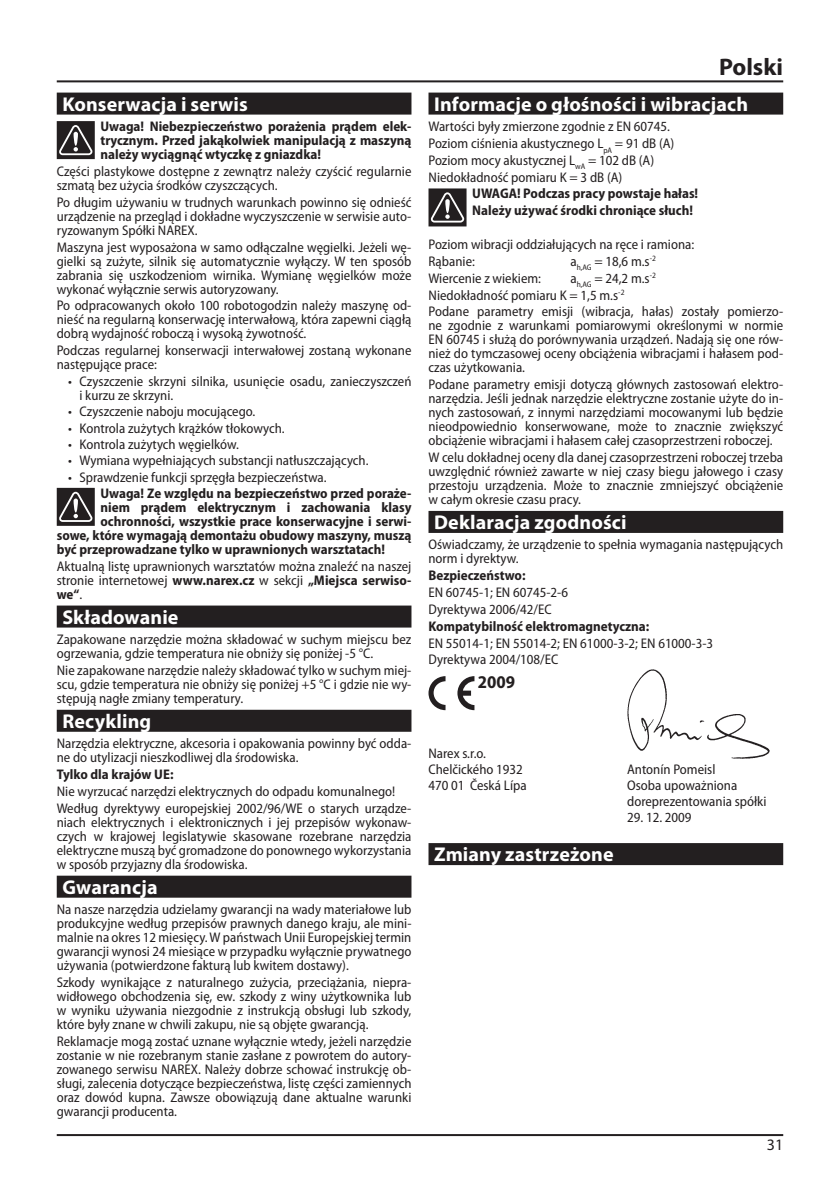
<style>
.page{position:relative;width:840px;height:1191px;background:#fff}
.page>*{position:absolute;margin:0;border:0;box-sizing:border-box;transform-origin:0 0}
.t1{font:700 24px "Myriad Pro";color:#231f20}
.t2{font:700 20px "Myriad Pro";letter-spacing:.005em;color:#fff}
.t3{font:700 semi-condensed 18px "Myriad Pro";color:#231f20}
.t4{font:16px "Myriad Pro";color:#231f20}
.t5{font:semi-condensed 14px/14px "Myriad Pro";color:#231f20}
.t6{font:700 semi-condensed 14px/14px "Myriad Pro";color:#231f20;text-align:justify}
.s1{font-weight:700}
</style>
<div class="page">
<hr style="left:57px;top:80px;width:725px;height:2px;background:#231f20">
<hr style="left:57px;top:1134px;width:725px;height:2px;background:#231f20">
<div style="left:57px;top:93px;width:354px;height:22px;background:#231f20"></div>
<div style="left:57px;top:605px;width:354px;height:22px;background:#231f20"></div>
<div style="left:57px;top:710px;width:354px;height:22px;background:#231f20"></div>
<div style="left:57px;top:875px;width:354px;height:22px;background:#231f20"></div>
<svg style="left:57px;top:121px;width:38px;height:38px"></svg>
<svg style="left:57px;top:488px;width:38px;height:38px"></svg>
<div style="left:428px;top:93px;width:354px;height:22px;background:#231f20"></div>
<div style="left:428px;top:511px;width:354px;height:22px;background:#231f20"></div>
<div style="left:428px;top:843px;width:354px;height:22px;background:#231f20"></div>
<svg style="left:428px;top:188px;width:38px;height:38px"></svg>
<svg style="left:428px;top:676px;width:46px;height:34px"></svg>
<img style="left:627px;top:669px;width:141px;height:89px">
<h2 class="t2" style="left:62px;top:91px;width:187px">Konserwacja i serwis</h2>
<p class="t6" style="left:100px;top:120px;width:312px">Uwaga! Niebezpieczeństwo porażenia prądem elek&shy;trycznym. Przed jakąkolwiek manipulacją z maszyną należy wyciągnąć wtyczkę z gniazdka!</p>
<p class="t5" style="left:57px;top:164px;width:356px">Części plastykowe dostępne z zewnątrz należy czyścić regularnie szmatą bez użycia środków czyszczących.</p>
<p class="t5" style="left:57px;top:195px;width:356px;text-align:justify">Po długim używaniu w trudnych warunkach powinno się odnieść urządzenie na przegląd i dokładne wyczyszczenie w serwisie auto&shy;ryzowanym Spółki NAREX.</p>
<p class="t5" style="left:57px;top:240px;width:356px;text-align:justify">Maszyna jest wyposażona w samo odłączalne węgielki. Jeżeli wę&shy;gielki są zużyte, silnik się automatycznie wyłączy. W ten sposób zabrania się uszkodzeniom wirnika. Wymianę węgielków może wykonać wyłącznie serwis autoryzowany.</p>
<p class="t5" style="left:57px;top:299px;width:356px;text-align:justify">Po odpracowanych około 100 robotogodzin należy maszynę od&shy;nieść na regularną konserwację interwałową, która zapewni ciągłą dobrą wydajność roboczą i wysoką żywotność.</p>
<p class="t5" style="left:57px;top:344px;width:356px">Podczas regularnej konserwacji interwałowej zostaną wykonane następujące prace:</p>
<p class="t5" style="left:79px;top:375px;width:333px;text-indent:-11px">• Czyszczenie skrzyni silnika, usunięcie osadu, zanieczyszczeń i kurzu ze skrzyni.</p>
<p class="t5" style="left:68px;top:405px;width:189px">• Czyszczenie naboju mocującego.</p>
<p class="t5" style="left:68px;top:421px;width:218px">• Kontrola zużytych krążków tłokowych.</p>
<p class="t5" style="left:68px;top:437px;width:172px">• Kontrola zużytych węgielków.</p>
<p class="t5" style="left:68px;top:454px;width:302px">• Wymiana wypełniających substancji natłuszczających.</p>
<p class="t5" style="left:68px;top:470px;width:260px">• Sprawdzenie funkcji sprzęgła bezpieczeństwa.</p>
<p class="t6" style="left:100px;top:486px;width:312px">Uwaga! Ze względu na bezpieczeństwo przed poraże-</p>
<p class="t6" style="left:100px;top:500px;width:312px">niem prądem elektrycznym i zachowania klasy</p>
<p class="t6" style="left:100px;top:514px;width:312px">ochronności, wszystkie prace konserwacyjne i serwi-</p>
<p class="t6" style="left:57px;top:528px;width:356px">sowe, które wymagają demontażu obudowy maszyny, muszą</p>
<p class="t6" style="left:57px;top:542px;width:329px">być przeprowadzane tylko w uprawnionych warsztatach!</p>
<p class="t5" style="left:57px;top:559px;width:356px;text-align:justify">Aktualną listę uprawnionych warsztatów można znaleźć na naszej stronie internetowej <span class="s1">www.narex.cz</span> w sekcji <span class="s1">„Miejsca serwiso&shy;we“</span>.</p>
<h2 class="t2" style="left:62px;top:604px;width:117px">Składowanie</h2>
<p class="t5" style="left:57px;top:632px;width:356px">Zapakowane narzędzie można składować w suchym miejscu bez ogrzewania, gdzie temperatura nie obniży się poniżej -5 °C.</p>
<p class="t5" style="left:57px;top:663px;width:356px;text-align:justify">Nie zapakowane narzędzie należy składować tylko w suchym miej&shy;scu, gdzie temperatura nie obniży się poniżej +5 °C i gdzie nie wy&shy;stępują nagłe zmiany temperatury.</p>
<h2 class="t2" style="left:62px;top:708px;width:90px">Recykling</h2>
<p class="t5" style="left:57px;top:737px;width:356px">Narzędzia elektryczne, akcesoria i opakowania powinny być odda&shy;ne do utylizacji nieszkodliwej dla środowiska.</p>
<p class="t6" style="left:57px;top:767px;width:118px">Tylko dla krajów UE:</p>
<p class="t5" style="left:57px;top:783px;width:356px;line-height:16.8px">Nie wyrzucać narzędzi elektrycznych do odpadu komunalnego!<br>Według dyrektywy europejskiej 2002/96/WE o starych urządze-</p>
<p class="t5" style="left:57px;top:815px;width:356px;text-align:justify">niach elektrycznych i elektronicznych i jej przepisów wykonaw&shy;czych w krajowej legislatywie skasowane rozebrane narzędzia elektryczne muszą być gromadzone do ponownego wykorzystania w sposób przyjazny dla środowiska.</p>
<h2 class="t2" style="left:62px;top:874px;width:97px">Gwarancja</h2>
<p class="t5" style="left:57px;top:902px;width:356px;text-align:justify">Na nasze narzędzia udzielamy gwarancji na wady materiałowe lub produkcyjne według przepisów prawnych danego kraju, ale mini&shy;malnie na okres 12 miesięcy. W państwach Unii Europejskiej termin gwarancji wynosi 24 miesiące w przypadku wyłącznie prywatnego używania (potwierdzone fakturą lub kwitem dostawy).</p>
<p class="t5" style="left:57px;top:975px;width:356px;text-align:justify">Szkody wynikające z naturalnego zużycia, przeciążania, niepra&shy;widłowego obchodzenia się, ew. szkody z winy użytkownika lub w wyniku używania niezgodnie z instrukcją obsługi lub szkody, które były znane w chwili zakupu, nie są objęte gwarancją.</p>
<p class="t5" style="left:57px;top:1034px;width:356px;text-align:justify">Reklamacje mogą zostać uznane wyłącznie wtedy, jeżeli narzędzie zostanie w nie rozebranym stanie zasłane z powrotem do autory&shy;zowanego serwisu NAREX. Należy dobrze schować instrukcję ob&shy;sługi, zalecenia dotyczące bezpieczeństwa, listę części zamiennych oraz dowód kupna. Zawsze obowiązują dane aktualne warunki gwarancji producenta.</p>
<h1 class="t1" style="left:718px;top:51px;width:66px">Polski</h1>
<h2 class="t2" style="left:434px;top:91px;width:315px">Informacje o głośności i wibracjach</h2>
<p class="t5" style="left:428px;top:118px;width:247px;line-height:16.8px">Wartości były zmierzone zgodnie z EN 60745.<br>Poziom ciśnienia akustycznego L<sub>pA</sub> = 91 dB (A)<br>Poziom mocy akustycznej L<sub>wA</sub> = 102 dB (A)<br>Niedokładność pomiaru K = 3 dB (A)</p>
<p class="t6" style="left:472px;top:185px;width:227px;line-height:16.8px">UWAGA! Podczas pracy powstaje hałas!<br>Należy używać środki chroniące słuch!</p>
<p class="t5" style="left:428px;top:236px;width:267px;line-height:16.8px">Poziom wibracji oddziałujących na ręce i ramiona:<br>Rąbanie:</p>
<p class="t5" style="left:570px;top:254px;width:87px">a<sub>h,AG</sub> = 18,6 m.s<sup>-2</sup></p>
<p class="t5" style="left:428px;top:270px;width:356px;line-height:16.8px;text-indent:142px">a<sub>h,AG</sub> = 24,2 m.s<sup>-2<br></sup>Niedokładność pomiaru K = 1,5 m.s<sup>-2<br></sup>Podane parametry emisji (wibracja, hałas) zostały pomierzo-</p>
<p class="t5" style="left:428px;top:319px;width:356px;text-align:justify">ne zgodnie z warunkami pomiarowymi określonymi w normie EN 60745 i służą do porównywania urządzeń. Nadają się one rów&shy;nież do tymczasowej oceny obciążenia wibracjami i hałasem pod&shy;czas użytkowania.</p>
<p class="t5" style="left:428px;top:378px;width:356px;text-align:justify">Podane parametry emisji dotyczą głównych zastosowań elektro&shy;narzędzia. Jeśli jednak narzędzie elektryczne zostanie użyte do in&shy;nych zastosowań, z innymi narzędziami mocowanymi lub będzie nieodpowiednio konserwowane, może to znacznie zwiększyć obciążenie wibracjami i hałasem całej czasoprzestrzeni roboczej.</p>
<p class="t5" style="left:428px;top:451px;width:356px;text-align:justify">W celu dokładnej oceny dla danej czasoprzestrzeni roboczej trzeba uwzględnić również zawarte w niej czasy biegu jałowego i czasy przestoju urządzenia. Może to znacznie zmniejszyć obciążenie w całym okresie czasu pracy.</p>
<h2 class="t2" style="left:434px;top:509px;width:194px">Deklaracja zgodności</h2>
<p class="t5" style="left:428px;top:538px;width:356px">Oświadczamy, że urządzenie to spełnia wymagania następujących norm i dyrektyw.</p>
<p class="t6" style="left:428px;top:569px;width:99px">Bezpieczeństwo:</p>
<p class="t5" style="left:428px;top:584px;width:141px;line-height:16.8px">EN 60745-1; EN 60745-2-6<br>Dyrektywa 2006/42/EC</p>
<p class="t6" style="left:428px;top:619px;width:222px">Kompatybilność elektromagnetyczna:</p>
<p class="t5" style="left:428px;top:635px;width:286px;line-height:16.8px">EN 55014-1; EN 55014-2; EN 61000-3-2; EN 61000-3-3<br>Dyrektywa 2004/108/EC</p>
<p class="t3" style="left:477px;top:672px;width:39px">2009</p>
<p class="t5" style="left:428px;top:271px;width:114px">Wiercenie z wiekiem:</p>
<p class="t5" style="left:428px;top:745px;width:96px;line-height:16px">Narex s.r.o.<br>Chelčického 1932</p>
<p class="t5" style="left:626px;top:762px;width:90px">Antonín Pomeisl</p>
<p class="t5" style="left:428px;top:778px;width:100px">470 01 Česká Lípa</p>
<p class="t5" style="left:626px;top:777px;width:141px;line-height:16px">Osoba upoważniona doreprezentowania spółki</p>
<p class="t5" style="left:626px;top:810px;width:66px">29. 12. 2009</p>
<h2 class="t2" style="left:434px;top:841px;width:181px">Zmiany zastrzeżone</h2>
<p class="t4" style="left:766px;top:1135px;width:18px">31</p>
</div>
